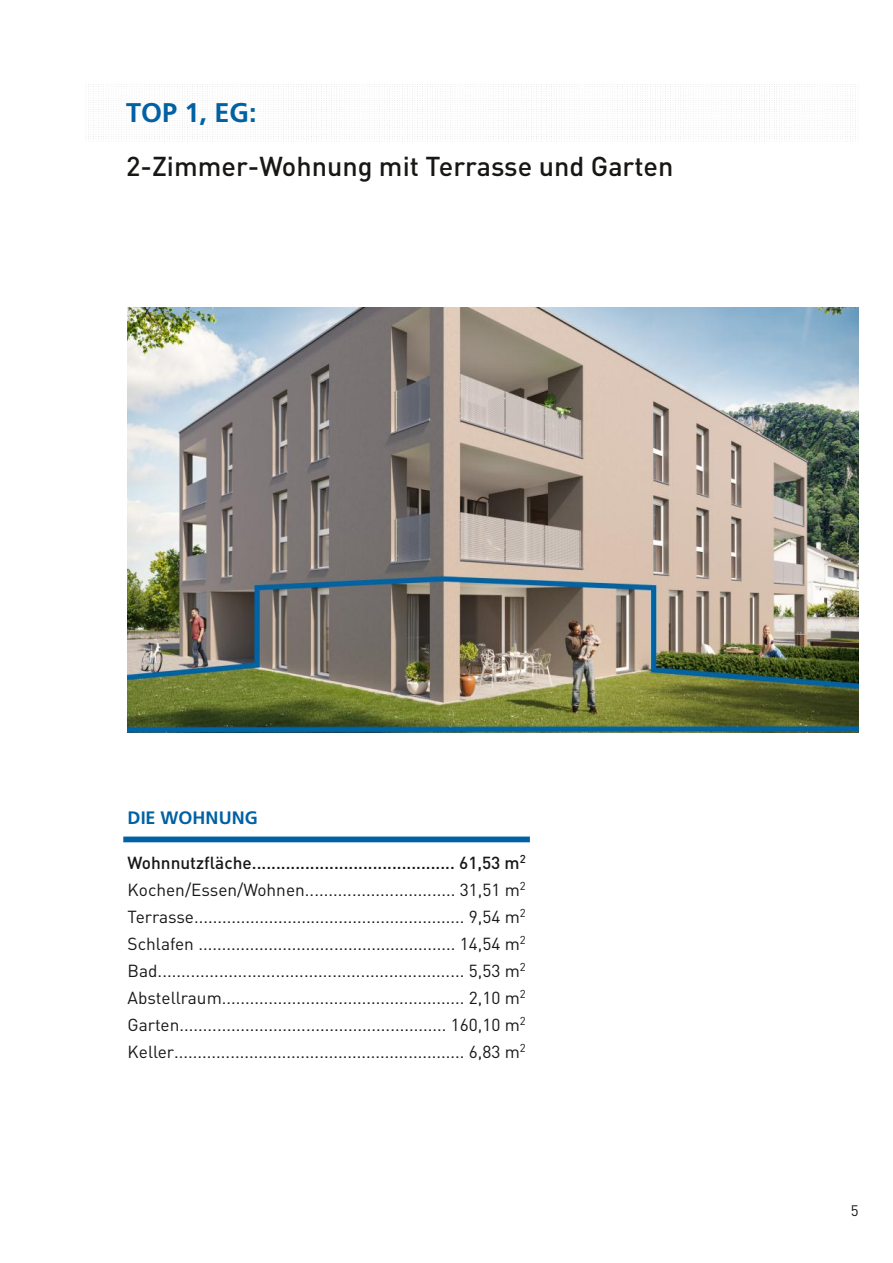
<style>
.page{position:relative;width:893px;height:1263px;background:#fff}
.page>*{position:absolute;margin:0;border:0;box-sizing:border-box;transform-origin:0 0}
.t1{font:500 27px "DIN";color:#181715}
.t2{font:700 27px "Frutiger LT Std";color:#0061a3}
.t3{font:700 18px "Frutiger LT Std";letter-spacing:.005em;color:#0061a3}
.t4{font:17.25px/27px "DIN";color:#181715;text-align:justify}
.t5{font:15px "DIN";color:#181715}
.s1{font-weight:500}
</style>
<div class="page">
<img style="left:85px;top:86px;width:771px;height:56px">
<div style="left:123px;top:836px;width:407px;height:6px;background:#0061a3"></div>
<img style="left:128px;top:307px;width:731px;height:426px">
<h1 class="t2" style="left:126px;top:102px;width:132px">TOP 1, EG:</h1>
<h1 class="t1" style="left:126px;top:149px;width:549px">2-Zimmer-Wohnung mit Terrasse und Garten</h1>
<p class="t3" style="left:128px;top:810px;width:132px">DIE WOHNUNG</p>
<p class="t4" style="left:128px;top:848px;width:400px"><span class="s1">Wohnnutzfläche.......................................... 61,53 m</span><sup>2<br></sup>Kochen/Essen/Wohnen................................ 31,51 m<sup>2<br></sup>Terrasse.......................................................... 9,54 m<sup>2<br></sup>Schlafen ....................................................... 14,54 m<sup>2<br></sup>Bad................................................................. 5,53 m<sup>2<br></sup>Abstellraum.................................................... 2,10 m<sup>2<br></sup>Garten......................................................... 160,10 m<sup>2<br></sup>Keller.............................................................. 6,83 m<sup>2</sup></p>
<p class="t5" style="left:851px;top:1201px;width:9px">5</p>
</div>
